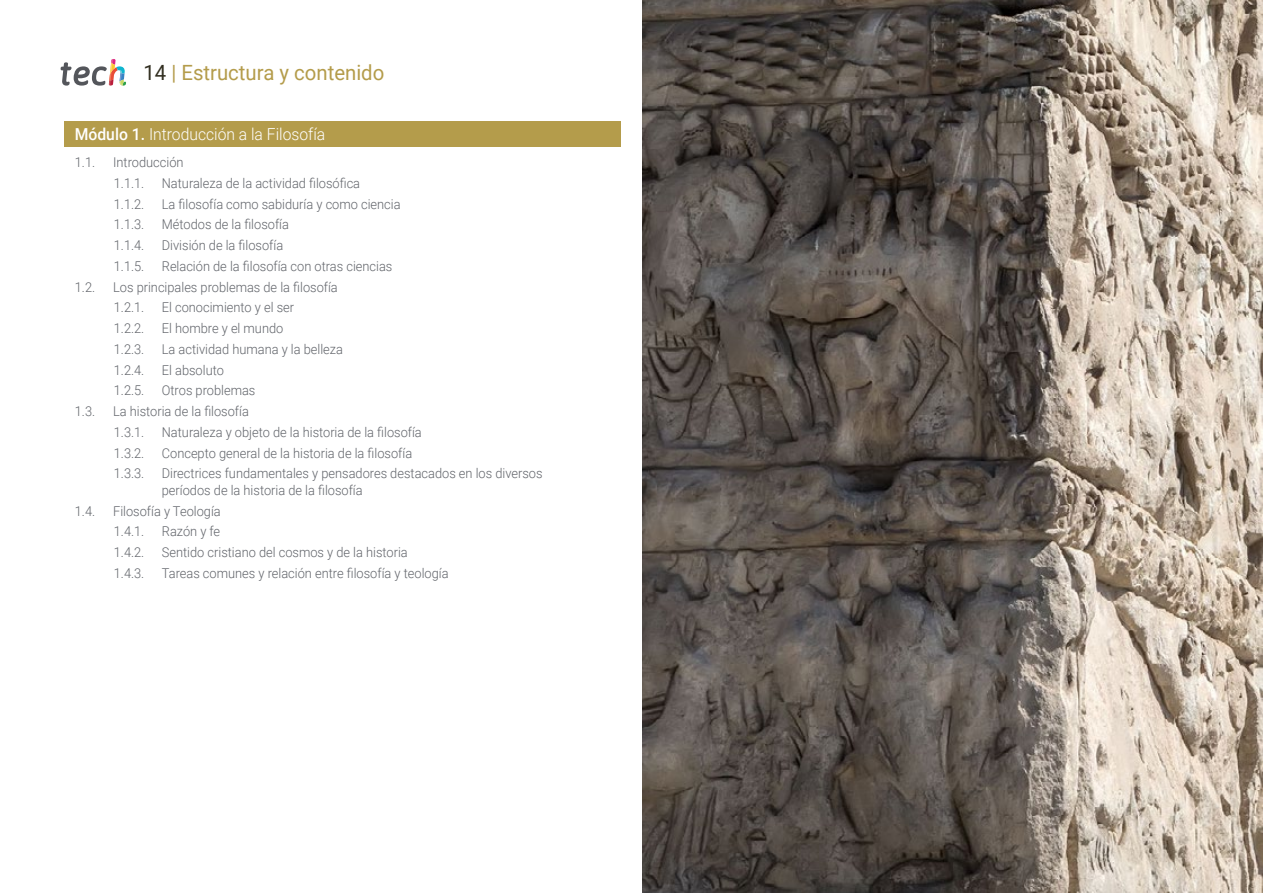
<style>
.page{position:relative;width:1263px;height:893px;background:#fff}
.page>*{position:absolute;margin:0;border:0;box-sizing:border-box;transform-origin:0 0}
.t1{font:21px "Roboto";color:#b49c4b}
.t2{font:300 16.5px "Roboto";color:#fff;scale:.95 1}
.t3{font:300 13.5px/20.7px "Roboto";color:#61646a;scale:.95 1}
.s1{color:#312e20}
.s2{font-weight:500}
</style>
<div class="page">
<div style="left:64px;top:121px;width:557px;height:25px;background:#b49c4b"></div>
<img style="left:642px;top:0;width:621px;height:893px">
<svg style="left:61px;top:59px;width:65px;height:27px"></svg>
<h1 class="t1" style="left:144px;top:57px;width:242px"><span class="s1">14</span> | Estructura y contenido</h1>
<p class="t2" style="left:75px;top:123px;width:265px"><span class="s2">Módulo 1.</span> Introducción a la Filosofía</p>
<p class="t3" style="left:75px;top:151px;width:23px">1.1.</p>
<p class="t3" style="left:113px;top:151px;width:76px">Introducción<br>1.1.1.</p>
<p class="t3" style="left:162px;top:172px;width:210px">Naturaleza de la actividad filosófica</p>
<p class="t3" style="left:114px;top:193px;width:34px">1.1.2.</p>
<p class="t3" style="left:162px;top:193px;width:253px">La filosofía como sabiduría y como ciencia</p>
<p class="t3" style="left:114px;top:214px;width:34px">1.1.3.</p>
<p class="t3" style="left:162px;top:214px;width:135px">Métodos de la filosofía</p>
<p class="t3" style="left:114px;top:234px;width:34px">1.1.4.</p>
<p class="t3" style="left:162px;top:234px;width:129px">División de la filosofía</p>
<p class="t3" style="left:114px;top:255px;width:34px">1.1.5.</p>
<p class="t3" style="left:162px;top:255px;width:244px">Relación de la filosofía con otras ciencias</p>
<p class="t3" style="left:75px;top:276px;width:23px">1.2.</p>
<p class="t3" style="left:113px;top:276px;width:238px">Los principales problemas de la filosofía<br>1.2.1.</p>
<p class="t3" style="left:162px;top:297px;width:141px">El conocimiento y el ser</p>
<p class="t3" style="left:114px;top:317px;width:34px">1.2.2.</p>
<p class="t3" style="left:162px;top:317px;width:129px">El hombre y el mundo</p>
<p class="t3" style="left:114px;top:338px;width:34px">1.2.3.</p>
<p class="t3" style="left:162px;top:338px;width:192px">La actividad humana y la belleza</p>
<p class="t3" style="left:114px;top:359px;width:34px">1.2.4.</p>
<p class="t3" style="left:162px;top:359px;width:67px">El absoluto</p>
<p class="t3" style="left:114px;top:380px;width:34px">1.2.5.</p>
<p class="t3" style="left:162px;top:380px;width:100px">Otros problemas</p>
<p class="t3" style="left:75px;top:400px;width:23px">1.3.</p>
<p class="t3" style="left:113px;top:400px;width:144px">La historia de la filosofía<br>1.3.1.</p>
<p class="t3" style="left:162px;top:421px;width:275px">Naturaleza y objeto de la historia de la filosofía</p>
<p class="t3" style="left:114px;top:442px;width:34px">1.3.2.</p>
<p class="t3" style="left:162px;top:442px;width:265px">Concepto general de la historia de la filosofía</p>
<p class="t3" style="left:114px;top:463px;width:34px">1.3.3.</p>
<p class="t3" style="left:162px;top:465px;width:402px;line-height:16.5px">Directrices fundamentales y pensadores destacados en los diversos períodos de la historia de la filosofía</p>
<p class="t3" style="left:75px;top:500px;width:23px">1.4.</p>
<p class="t3" style="left:113px;top:500px;width:115px">Filosofía y Teología<br>1.4.1.</p>
<p class="t3" style="left:162px;top:521px;width:63px">Razón y fe</p>
<p class="t3" style="left:114px;top:541px;width:34px">1.4.2.</p>
<p class="t3" style="left:162px;top:541px;width:260px">Sentido cristiano del cosmos y de la historia</p>
<p class="t3" style="left:114px;top:562px;width:34px">1.4.3.</p>
<p class="t3" style="left:162px;top:562px;width:303px">Tareas comunes y relación entre filosofía y teología</p>
</div>
